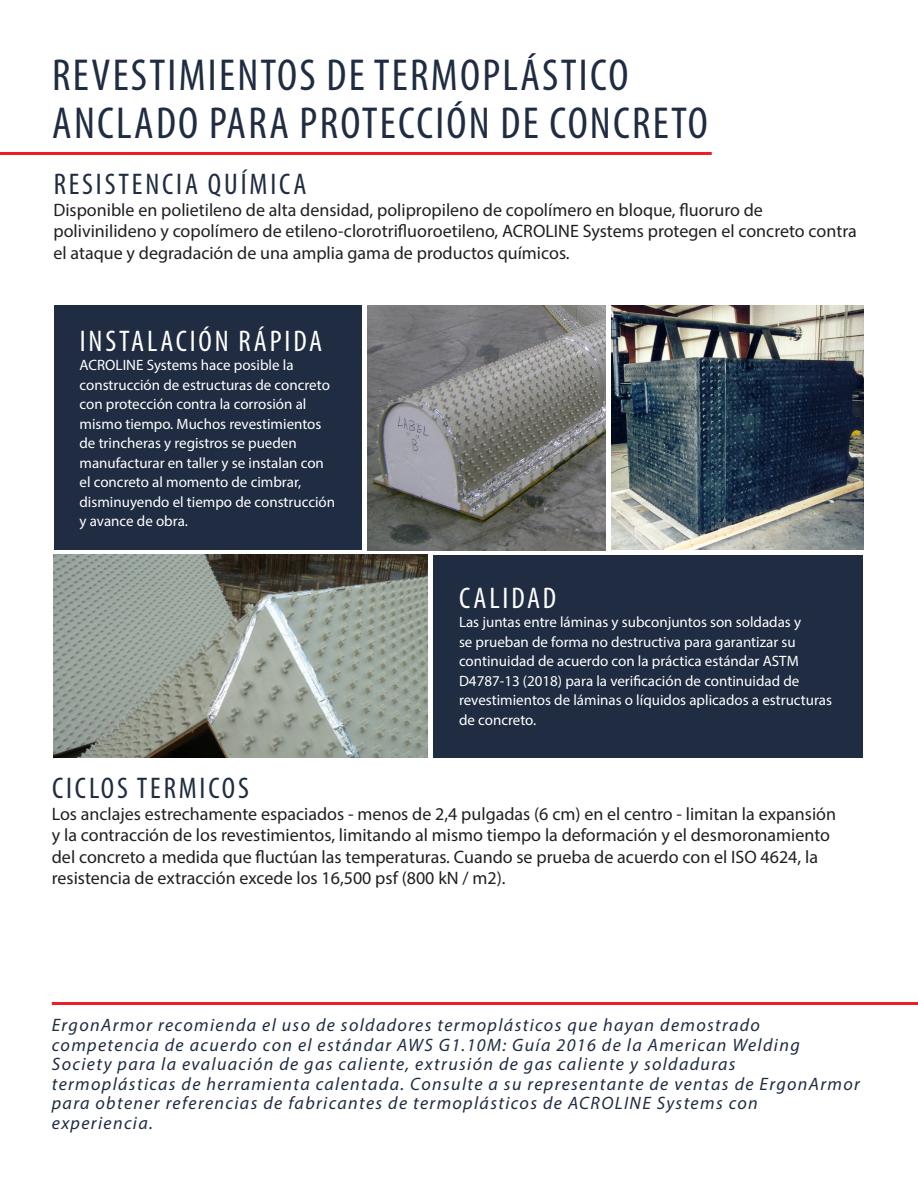
<style>
.page{position:relative;width:918px;height:1188px;background:#fff}
.page>*{position:absolute;margin:0;border:0;box-sizing:border-box;transform-origin:0 0}
.t1{font:condensed 45px "Myriad Pro";letter-spacing:.05em;color:#202c42}
.t2{font:condensed 30px "Myriad Pro";letter-spacing:.095em;color:#202c42}
.t3{font:condensed 30px "Myriad Pro";letter-spacing:.095em;color:#fff}
.t4{font:18px/21.6px "Myriad Pro";color:#231f20}
.t5{font:italic 18px/19.5px "Myriad Pro";letter-spacing:.075em;color:#202c42}
.t6{font:15px/19.5px "Myriad Pro";color:#fff}
</style>
<div class="page">
<div style="left:54px;top:305px;width:308px;height:245px;background:#202c42"></div>
<img style="left:612px;top:305px;width:251px;height:245px">
<img style="left:53px;top:555px;width:375px;height:203px">
<div style="left:433px;top:555px;width:430px;height:203px;background:#202c42"></div>
<hr style="left:0;top:152px;width:712px;height:3px;background:#ee1c27">
<hr style="left:52px;top:1002px;width:866px;height:3px;background:#ee1c27">
<img style="left:367px;top:305px;width:239px;height:246px">
<p class="t1" style="left:52px;top:48px;width:578px">REVESTIMIENTOS DE TERMOPLÁSTICO</p>
<p class="t1" style="left:52px;top:96px;width:657px">ANCLADO PARA PROTECCIÓN DE CONCRETO</p>
<p class="t2" style="left:54px;top:166px;width:254px">RESISTENCIA QUÍMICA</p>
<p class="t4" style="left:53px;top:199px;width:805px">Disponible en polietileno de alta densidad, polipropileno de copolímero en bloque, fluoruro de polivinilideno y copolímero de etileno-clorotrifluoroetileno, ACROLINE Systems protegen el concreto contra el ataque y degradación de una amplia gama de productos químicos.</p>
<p class="t3" style="left:80px;top:323px;width:244px">INSTALACIÓN RÁPIDA</p>
<p class="t6" style="left:80px;top:355px;width:257px">ACROLINE Systems hace posible la construcción de estructuras de concreto con protección contra la corrosión al mismo tiempo. Muchos revestimientos de trincheras y registros se pueden manufacturar en taller y se instalan con el concreto al momento de cimbrar, disminuyendo el tiempo de construcción y avance de obra.</p>
<p class="t3" style="left:459px;top:580px;width:98px">CALIDAD</p>
<p class="t6" style="left:459px;top:612px;width:375px">Las juntas entre láminas y subconjuntos son soldadas y<br>se prueban de forma no destructiva para garantizar su continuidad de acuerdo con la práctica estándar ASTM D4787-13 (2018) para la verificación de continuidad de revestimientos de láminas o líquidos aplicados a estructuras de concreto.</p>
<p class="t2" style="left:52px;top:770px;width:198px">CICLOS TERMICOS</p>
<p class="t4" style="left:52px;top:802px;width:786px">Los anclajes estrechamente espaciados - menos de 2,4 pulgadas (6 cm) en el centro - limitan la expansión y la contracción de los revestimientos, limitando al mismo tiempo la deformación y el desmoronamiento del concreto a medida que fluctúan las temperaturas. Cuando se prueba de acuerdo con el ISO 4624, la resistencia de extracción excede los 16,500 psf (800 kN / m2).</p>
<p class="t5" style="left:52px;top:1015px;width:810px">ErgonArmor recomienda el uso de soldadores termoplásticos que hayan demostrado competencia de acuerdo con el estándar AWS G1.10M: Guía 2016 de la American Welding Society para la evaluación de gas caliente, extrusión de gas caliente y soldaduras termoplásticas de herramienta calentada. Consulte a su representante de ventas de ErgonArmor para obtener referencias de fabricantes de termoplásticos de ACROLINE Systems con experiencia.</p>
</div>
